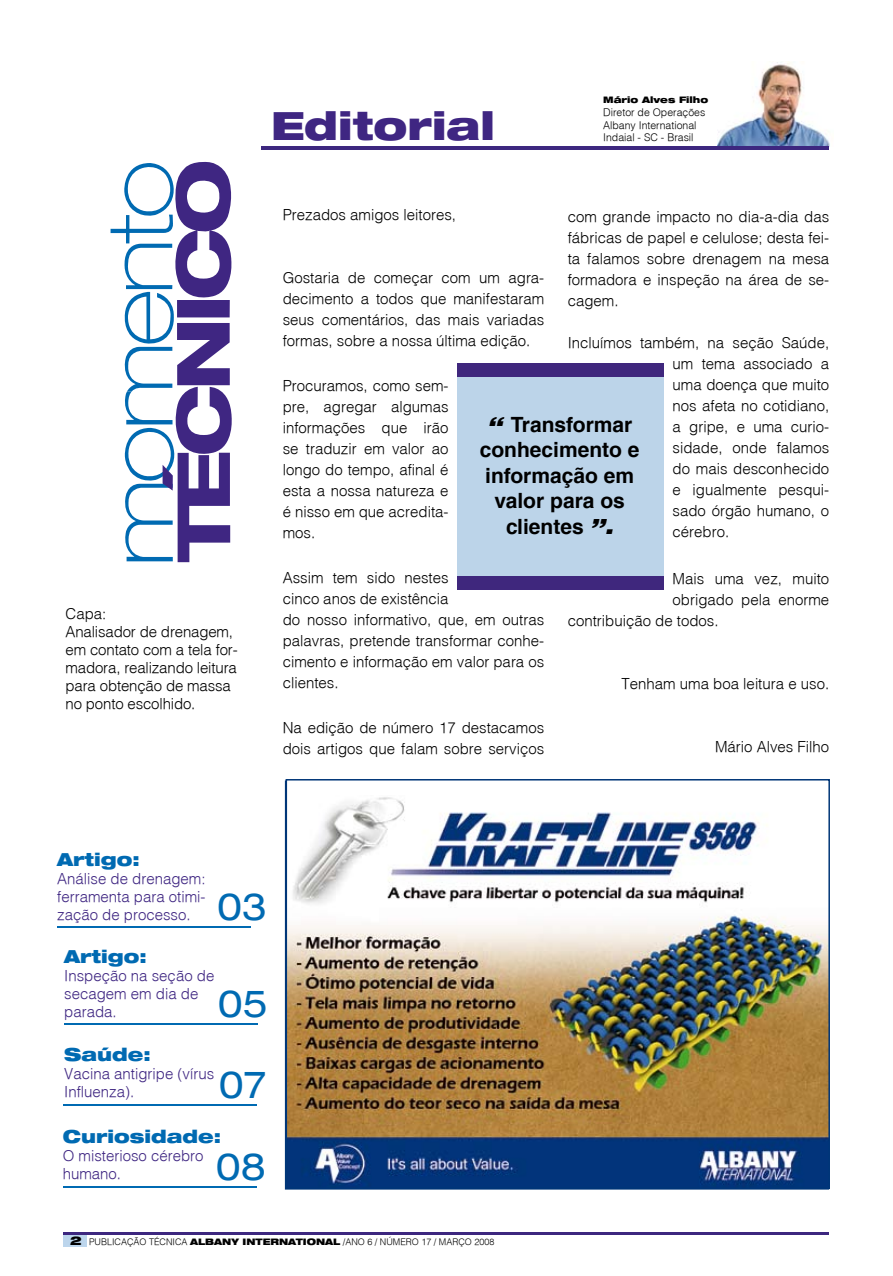
<style>
.page{position:relative;width:893px;height:1276px;background:#fff}
.page>*{position:absolute;margin:0;border:0;box-sizing:border-box;transform-origin:0 0}
.t1{font:900 expanded 39px "Helvetica Neue";color:#3f2682}
.t2{font:expanded 37.5px "Helvetica Neue";color:#006ab2}
.t3{font:700 21px/25.5px "Helvetica";color:#000;text-align:center}
.t4{font:900 expanded 18px "Helvetica Neue";color:#006ab2}
.t5{font:300 15px/21px "Helvetica";color:#000;text-align:justify}
.t6{font:300 15px/18px "Helvetica";color:#3f2682}
.t7{font:900 expanded 12px "Helvetica Neue";color:#000}
.t8{font:300 10.5px/12.6px "Helvetica";color:#000}
.t9{font:300 9px "Helvetica";color:#000}
.t10{font:900 expanded 9px "Helvetica Neue";color:#000}
.s1{font-family:"Helvetica Neue";font-weight:900;font-style:italic;font-stretch:expanded}
.s2{font-family:"Helvetica Neue";font-weight:900;font-stretch:expanded}
</style>
<div class="page">
<div style="left:64px;top:1232px;width:23px;height:15px;background:#bcd5ec"></div>
<hr style="left:64px;top:1231px;width:765px;height:3px;background:#3d277f">
<img style="left:718px;top:62px;width:112px;height:85px">
<svg style="left:111px;top:162px;width:121px;height:400px"></svg>
<hr style="left:63px;top:1186px;width:194px;height:1px;background:#006ab2">
<hr style="left:63px;top:1104px;width:193px;height:2px;background:#006ab2">
<hr style="left:64px;top:1023px;width:193px;height:2px;background:#006ab2">
<hr style="left:262px;top:147px;width:567px;height:3px;background:#3d277f">
<hr style="left:57px;top:926px;width:193px;height:1px;background:#006ab2">
<img style="left:289px;top:797px;width:538px;height:389px">
<div style="left:286px;top:779px;width:544px;height:410px;border:2px solid #003678"></div>
<div style="left:457px;top:576px;width:207px;height:13px;background:#3f277d"></div>
<div style="left:458px;top:376px;width:206px;height:200px;background:#bcd4e9"></div>
<div style="left:457px;top:364px;width:207px;height:13px;background:#3f277d"></div>
<p class="t5" style="left:66px;top:604px;width:174px;line-height:18px;text-align:left">Capa:<br>Analisador de drenagem, em contato com a tela for&shy;madora, realizando leitura para obtenção de massa no ponto escolhido.</p>
<h1 class="t1" style="left:271px;top:101px;width:225px">Editorial</h1>
<p class="t10" style="left:603px;top:94px;width:106px">Mário Alves Filho</p>
<p class="t8" style="left:603px;top:106px;width:104px">Diretor de Operações<br>Albany International<br>Indaial - SC - Brasil</p>
<p class="t5" style="left:283px;top:204px;width:175px">Prezados amigos leitores,</p>
<p class="t5" style="left:568px;top:206px;width:263px">com grande impacto no dia-a-dia das fábricas de papel e celulose; desta fei&shy;ta falamos sobre drenagem na mesa formadora e inspeção na área de se&shy;cagem.</p>
<p class="t5" style="left:673px;top:332px;width:158px;text-indent:-105px">Incluímos também, na seção Saúde, um tema associado a uma doença que muito nos afeta no cotidiano, a gripe, e uma curio&shy;sidade, onde falamos do mais desconhecido e igualmente pesqui&shy;sado órgão humano, o cérebro.</p>
<p class="t5" style="left:673px;top:567px;width:158px">Mais uma vez, muito</p>
<p class="t5" style="left:673px;top:588px;width:158px">obrigado pela enorme</p>
<p class="t5" style="left:568px;top:609px;width:152px">contribuição de todos.</p>
<p class="t5" style="left:283px;top:267px;width:263px">Gostaria de começar com um agra&shy;decimento a todos que manifestaram seus comentários, das mais variadas formas, sobre a nossa última edição.</p>
<p class="t5" style="left:283px;top:375px;width:167px">Procuramos, como sem&shy;pre, agregar algumas informações que irão se traduzir em valor ao longo do tempo, afinal é esta a nossa natureza e é nisso em que acredita&shy;mos.</p>
<p class="t5" style="left:283px;top:567px;width:263px;text-align:left">Assim tem sido nestes<br>cinco anos de existência<br>do nosso informativo, que, em outras palavras, pretende transformar conhe&shy;cimento e informação em valor para os clientes.</p>
<p class="t5" style="left:283px;top:717px;width:263px">Na edição de número 17 destacamos dois artigos que falam sobre serviços</p>
<h3 class="t3" style="left:480px;top:411px;width:161px"><span class="s1">“</span> Transformar conhecimento e informação em valor para os clientes <span class="s1">”.</span></h3>
<p class="t5" style="left:622px;top:672px;width:209px">Tenham uma boa leitura e uso.</p>
<p class="t5" style="left:715px;top:736px;width:116px">Mário Alves Filho</p>
<p class="t4" style="left:57px;top:847px;width:84px">Artigo:</p>
<p class="t6" style="left:57px;top:869px;width:150px;text-align:justify">Análise de drenagem: ferramenta para otimi&shy;zação de processo.</p>
<h2 class="t2" style="left:217px;top:883px;width:52px">03</h2>
<p class="t4" style="left:64px;top:945px;width:84px">Artigo:</p>
<p class="t6" style="left:64px;top:966px;width:152px">Inspeção na seção de secagem em dia de parada.</p>
<p class="t4" style="left:64px;top:1043px;width:88px">Saúde:</p>
<p class="t6" style="left:64px;top:1064px;width:152px">Vacina antigripe (vírus<br>Influenza).</p>
<h2 class="t2" style="left:219px;top:1061px;width:49px">07</h2>
<p class="t4" style="left:63px;top:1125px;width:160px">Curiosidade:</p>
<p class="t6" style="left:63px;top:1146px;width:142px">O misterioso cérebro humano.</p>
<h2 class="t2" style="left:218px;top:981px;width:52px">05</h2>
<h2 class="t2" style="left:216px;top:1144px;width:52px">08</h2>
<p class="t7" style="left:70px;top:1233px;width:13px">2</p>
<p class="t9" style="left:89px;top:1236px;width:90px">PUBLICAção técnica</p>
<p class="t9" style="left:190px;top:1236px;width:306px"><span class="s2">ALBANY INTERNATIONAL</span> /ANO 6 / N ÚMERO 17 / MARÇO 2008</p>
</div>
